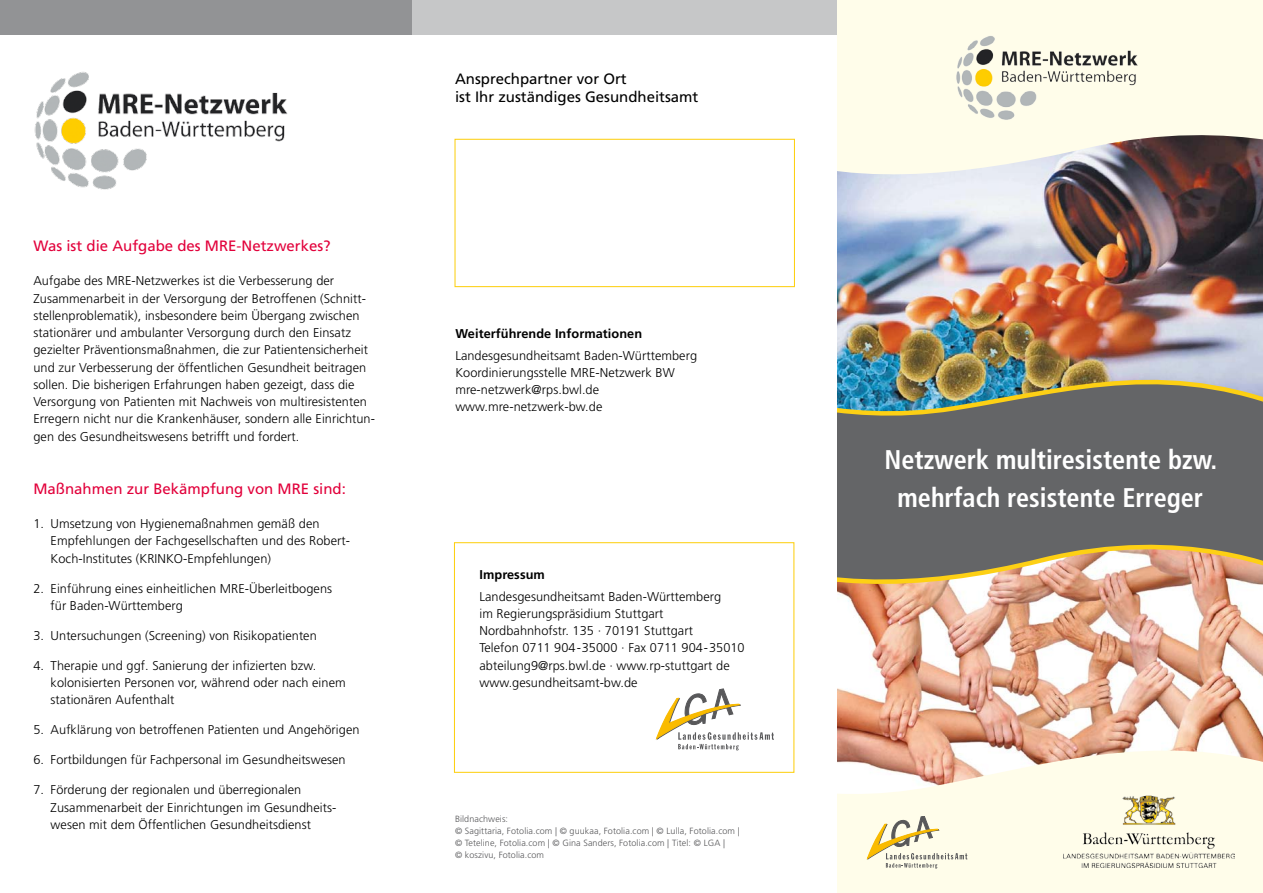
<style>
.page{position:relative;width:1263px;height:893px;background:#fff}
.page>*{position:absolute;margin:0;border:0;box-sizing:border-box;transform-origin:0 0}
.t1{font:700 condensed 27px/37.5px "Frutiger LT";color:#fff;text-align:center}
.t2{font:15px "Frutiger LT";color:#e2003b}
.t3{font:15px/18px "Frutiger LT";color:#000}
.t4{font:300 12.75px/17.2px "Frutiger LT";letter-spacing:.005em;color:#000}
.t5{font:700 12.75px "Frutiger LT";letter-spacing:.005em;color:#000}
.t6{font:300 9px/12px "Frutiger LT";letter-spacing:.01em;color:#58585a}
</style>
<div class="page">
<div style="left:454px;top:542px;width:340px;height:231px;background:#fff;border:1px solid #fdd014"></div>
<img style="left:838px;top:597px;width:425px;height:126px">
<img style="left:838px;top:190px;width:425px;height:167px">
<img style="left:838px;top:357px;width:425px;height:240px">
<svg style="left:838px;top:723px;width:425px;height:170px;background:#f5e5d2"></svg>
<svg style="left:838px;top:0;width:425px;height:190px;background:#e2ddd0"></svg>
<img style="left:952px;top:30px;width:192px;height:96px">
<svg style="left:867px;top:816px;width:100px;height:52px;background:#e8e2c4"></svg>
<img style="left:1063px;top:795px;width:171px;height:72px">
<svg style="left:656px;top:689px;width:118px;height:61px"></svg>
<div style="left:0;top:0;width:412px;height:34px;background:#929395"></div>
<div style="left:413px;top:0;width:424px;height:34px;background:#c6c7c8"></div>
<img style="left:34px;top:72px;width:254px;height:118px">
<div style="left:454px;top:139px;width:341px;height:148px;background:#fff;border:1px solid #fdd014"></div>
<p class="t2" style="left:33px;top:237px;width:299px">Was ist die Aufgabe des MRE-Netzwerkes?</p>
<p class="t4" style="left:33px;top:272px;width:343px">Aufgabe des MRE-Netzwerkes ist die Verbesserung der Zusammenarbeit in der Versorgung der Betroffenen (Schnitt&shy;stellenproblematik), insbesondere beim Übergang zwischen stationärer und ambulanter Versorgung durch den Einsatz gezielter Präventionsmaßnahmen, die zur Patientensicherheit und zur Verbesserung der öffentlichen Gesundheit beitragen sollen. Die bisherigen Erfahrungen haben gezeigt, dass die Versorgung von Patienten mit Nachweis von multiresistenten Erregern nicht nur die Krankenhäuser, sondern alle Einrichtun&shy;gen des Gesundheitswesens betrifft und fordert.</p>
<p class="t2" style="left:33px;top:480px;width:314px">Maßnahmen zur Bekämpfung von MRE sind:</p>
<p class="t4" style="left:51px;top:515px;width:301px;text-indent:-17px">1. Umsetzung von Hygienemaßnahmen gemäß den<br>Empfehlungen der Fachgesellschaften und des Robert-<br>Koch-Institutes (KRINKO-Empfehlungen)</p>
<p class="t4" style="left:51px;top:580px;width:283px;text-indent:-17px">2. Einführung eines einheitlichen MRE-Überleitbogens für Baden-Württemberg</p>
<p class="t4" style="left:33px;top:627px;width:285px">3. Untersuchungen (Screening) von Risikopatienten</p>
<p class="t4" style="left:51px;top:657px;width:297px;text-indent:-17px">4. Therapie und ggf. Sanierung der infizierten bzw. kolonisierten Personen vor, während oder nach einem stationären Aufenthalt</p>
<p class="t4" style="left:33px;top:721px;width:328px">5. Aufklärung von betroffenen Patienten und Angehörigen</p>
<p class="t4" style="left:33px;top:751px;width:314px">6. Fortbildungen für Fachpersonal im Gesundheitswesen</p>
<p class="t4" style="left:51px;top:781px;width:287px;text-indent:-17px">7. Förderung der regionalen und überregionalen<br>Zusammenarbeit der Einrichtungen im Gesundheits&shy;wesen mit dem Öffentlichen Gesundheitsdienst</p>
<p class="t3" style="left:455px;top:70px;width:245px">Ansprechpartner vor Ort<br>ist Ihr zuständiges Gesundheitsamt</p>
<p class="t5" style="left:455px;top:326px;width:188px">Weiterführende Informationen</p>
<p class="t4" style="left:455px;top:347px;width:243px">Landesgesundheitsamt Baden-Württemberg Koordinierungsstelle MRE-Netzwerk BW mre-netzwerk@rps.bwl.de www.mre-netzwerk-bw.de</p>
<p class="t5" style="left:479px;top:567px;width:67px">Impressum</p>
<p class="t4" style="left:479px;top:588px;width:267px">Landesgesundheitsamt Baden-Württemberg<br>im Regierungspräsidium Stuttgart Nordbahnhofstr. 135 · 70191 Stuttgart<br>Telefon 0711 904-35000 · Fax 0711 904-35010 abteilung9@rps.bwl.de · www.rp-stuttgart de www.gesundheitsamt-bw.de</p>
<p class="t6" style="left:455px;top:813px;width:286px">Bildnachweis:<br>© Sagittaria, Fotolia.com | © guukaa, Fotolia.com | © Lulla, Fotolia.com | © Teteline, Fotolia.com | © Gina Sanders, Fotolia.com | Titel: © LGA |<br>© koszivu, Fotolia.com</p>
<h1 class="t1" style="left:884px;top:441px;width:334px">Netzwerk multiresistente bzw. mehrfach resistente Erreger</h1>
</div>
